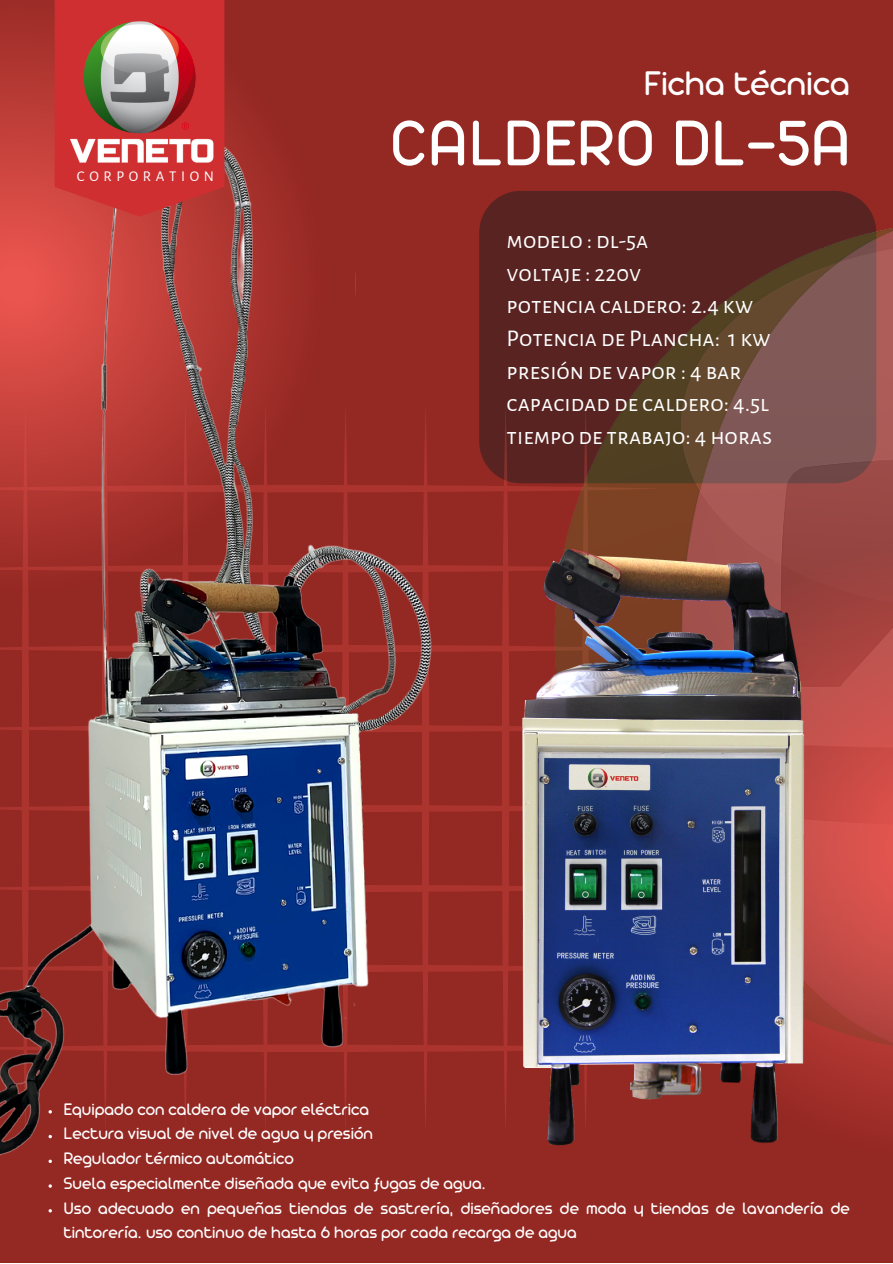
<style>
.page{position:relative;width:893px;height:1264px;background:#fff}
.page>*{position:absolute;margin:0;border:0;box-sizing:border-box;transform-origin:0 0}
.t1{font:69.45px "Arista Pro";color:#fff}
.t2{font:36.9px "Arista Pro";color:#fff}
.t3{font:24px/32.5px "Alegreya Sans SC";color:#fff}
.t4{font:18px/24.8px "Arista Pro";color:#fff}
.t5{font:14.85px "Alegreya Sans SC";letter-spacing:.31em;color:#fff}
</style>
<div class="page">
<div style="left:0;top:0;width:892px;height:1262px;background:#942823"></div>
<img style="left:446px;top:191px;width:446px;height:883px">
<svg style="left:850px;top:510px;width:42px;height:610px;background:#bb4843"></svg>
<div style="left:0;top:0;width:225px;height:51px;background:#a32f2a"></div>
<img style="left:506px;top:489px;width:344px;height:657px">
<img style="left:0;top:51px;width:446px;height:1137px">
<svg style="left:55px;top:0;width:169px;height:216px;background:#cc3233"></svg>
<img style="left:72px;top:8px;width:134px;height:126px">
<img style="left:63px;top:134px;width:154px;height:33px">
<h2 class="t2" style="left:643px;top:71px;width:208px">Ficha técnica</h2>
<p class="t5" style="left:77px;top:169px;width:138px">CORPORATION</p>
<h1 class="t1" style="left:389px;top:121px;width:463px">CALDERO DL-5A</h1>
<h3 class="t3" style="left:506px;top:225px;width:267px">modelo : dl-5a<br>voltaje : 220v<br>potencia caldero: 2.4 kw<br>Potencia de Plancha: 1 kw presión de vapor : 4 bar capacidad de caldero: 4.5l tiempo de trabajo: 4 horas</h3>
<p class="t4" style="left:63px;top:1097px;width:788px">Equipado con caldera de vapor eléctrica<br>Lectura visual de nivel de agua y presión<br>Regulador térmico automático<br>Suela especialmente diseñada que evita fugas de agua.<br>Uso adecuado en pequeñas tiendas de sastrería, diseñadores de moda y tiendas de lavandería de tintorería. uso continuo de hasta 6 horas por cada recarga de agua</p>
</div>
